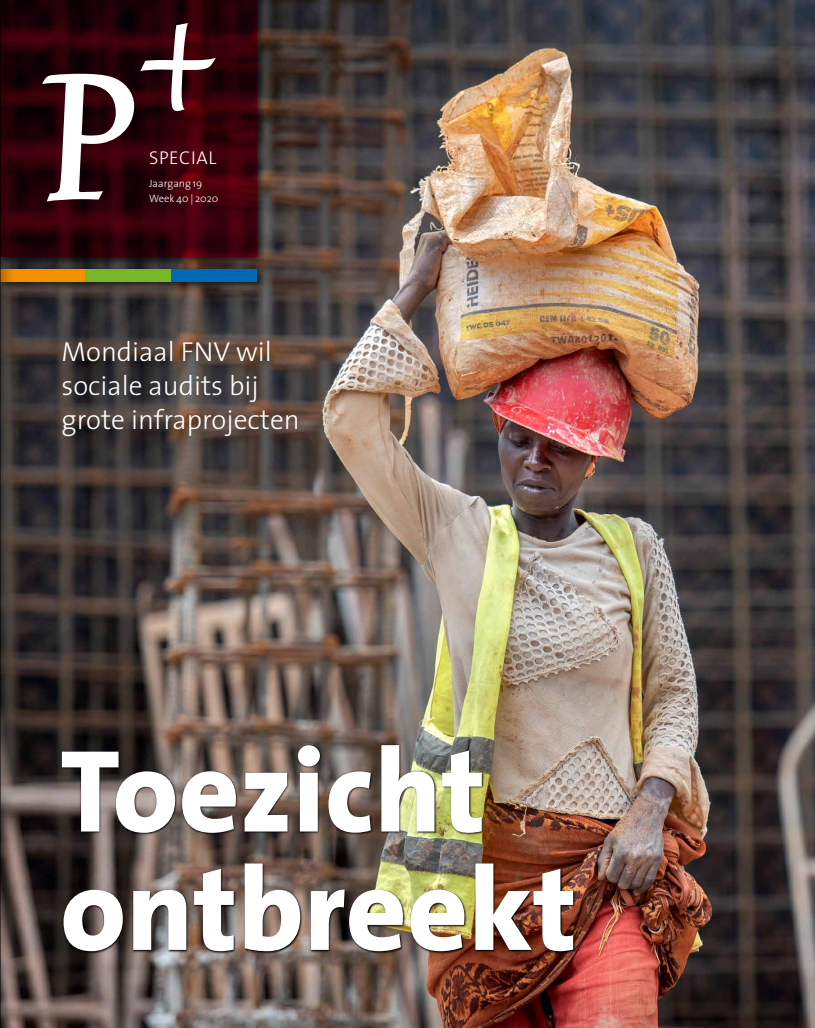
<style>
.page{position:relative;width:815px;height:1028px;background:#fff}
.page>*{position:absolute;margin:0;border:0;box-sizing:border-box;transform-origin:0 0}
.t1{font:227.12px "Trinite No 1 Med Ita";color:#fff}
.t2{font:800 118.25px/118.2px "The Sans";color:#fff}
.t3{font:300 27.5px/33.8px "The Sans";color:#fff}
.t4{font:300 18.62px "The Sans";letter-spacing:.03em;color:#fff}
.t5{font:300 10.62px/15px "The Sans";color:#fff}
</style>
<div class="page">
<img style="left:14px;top:0;width:801px;height:1028px">
<div style="left:0;top:0;width:267px;height:267px;background:#000;opacity:.75"></div>
<svg style="left:14px;top:0;width:243px;height:257px;background:#2d0009"></svg>
<div style="left:0;top:264px;width:267px;height:28px;background:#000;opacity:.75"></div>
<div style="left:0;top:269px;width:86px;height:13px;background:#f39100"></div>
<div style="left:86px;top:269px;width:85px;height:13px;background:#75b726"></div>
<div style="left:171px;top:269px;width:86px;height:13px;background:#0068b4"></div>
<img style="left:61px;top:744px;width:515px;height:210px">
<svg style="left:9px;top:0;width:5px;height:1028px;background:#4b3733"></svg>
<div style="left:0;top:0;width:9px;height:1028px;background:#000;opacity:.75"></div>
<hr style="left:0;top:0;width:1px;height:1028px;background:#000">
<h1 class="t1" style="left:42px;top:33px;width:175px">P<sup>+</sup></h1>
<p class="t4" style="left:149px;top:142px;width:69px">SPECIAL</p>
<p class="t5" style="left:149px;top:175px;width:71px">Jaargang 19<br>Week 40 | 2020</p>
<p class="t3" style="left:62px;top:334px;width:240px">Mondiaal FNV wil sociale audits bij grote infraprojecten</p>
<h2 class="t2" style="left:60px;top:729px;width:518px">Toezicht ontbreekt</h2>
</div>
